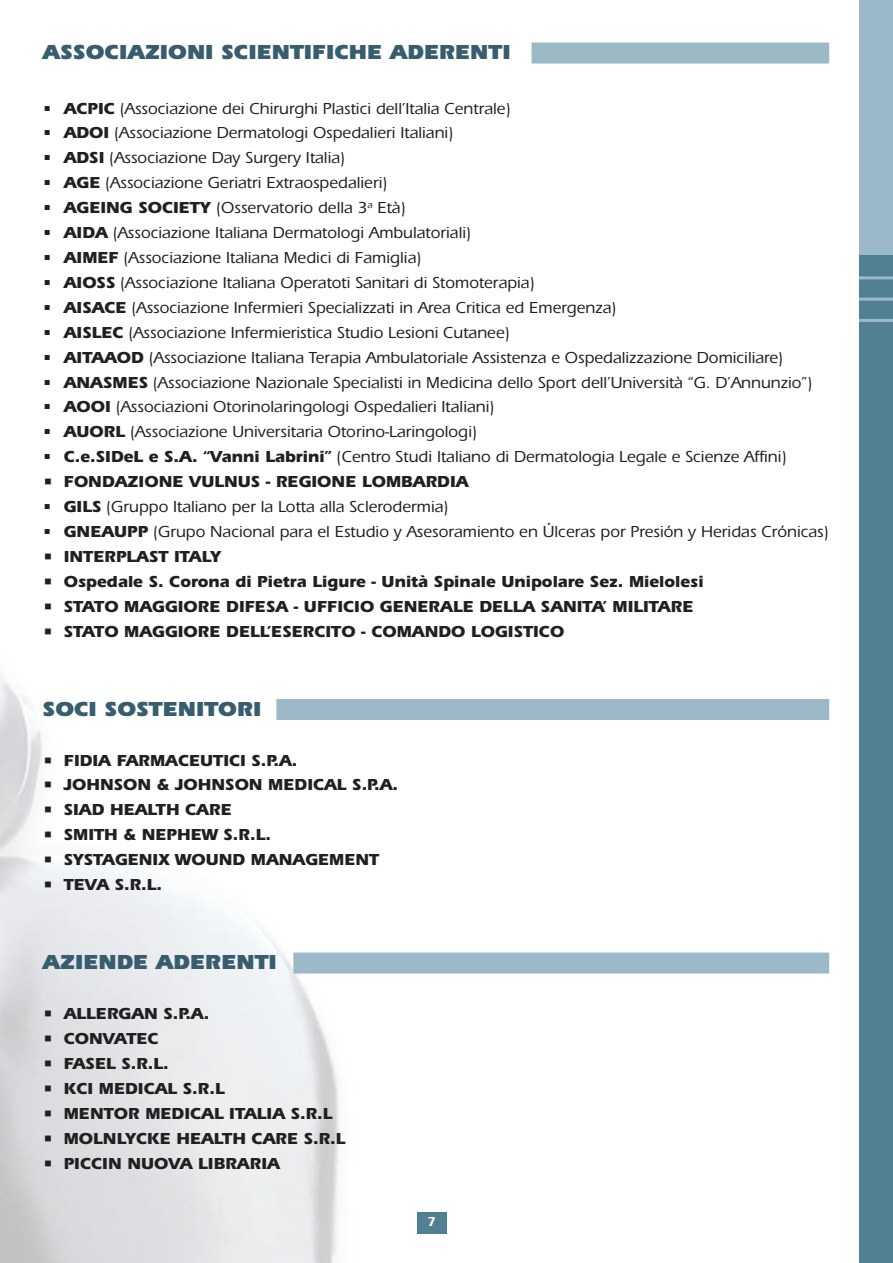
<style>
.page{position:relative;width:893px;height:1263px;background:#fff}
.page>*{position:absolute;margin:0;border:0;box-sizing:border-box;transform-origin:0 0}
.t1{font:900 21px "Itc Eras";color:#375d6e}
.t2{font:500 16.5px "Itc Eras";color:#231f20}
.t3{font:700 16.5px "Itc Eras";color:#231f20}
.t4{font:600 13.5px "Itc Eras";color:#fff}
.s1{font-weight:700}
</style>
<div class="page">
<img style="left:0;top:42px;width:830px;height:1221px">
<div style="left:859px;top:0;width:34px;height:1263px;background:#518093"></div>
<div style="left:859px;top:0;width:34px;height:255px;background:#9cb9c7"></div>
<hr style="left:859px;top:276px;width:34px;height:3px;background:#9cb9c7">
<hr style="left:859px;top:298px;width:34px;height:3px;background:#9cb9c7">
<hr style="left:859px;top:319px;width:34px;height:3px;background:#9cb9c7">
<div style="left:531px;top:43px;width:298px;height:21px;background:#9cb9c7"></div>
<div style="left:276px;top:699px;width:553px;height:21px;background:#9cb9c7"></div>
<div style="left:293px;top:952px;width:536px;height:21px;background:#9cb9c7"></div>
<div style="left:417px;top:1212px;width:29px;height:22px;background:#518093"></div>
<p class="t1" style="left:43px;top:45px;width:470px">ASSOCIAZIONI SCIENTIFICHE ADERENTI</p>
<p class="t2" style="left:43px;top:103px;width:470px">• <span class="s1">ACPIC</span> (Associazione dei Chirurghi Plastici dell’Italia Centrale)</p>
<p class="t2" style="left:43px;top:127px;width:412px">• <span class="s1">ADOI</span> (Associazione Dermatologi Ospedalieri Italiani)</p>
<p class="t2" style="left:43px;top:152px;width:304px">• <span class="s1">ADSI</span> (Associazione Day Surgery Italia)</p>
<p class="t2" style="left:43px;top:177px;width:346px">• <span class="s1">AGE</span> (Associazione Geriatri Extraospedalieri)</p>
<p class="t2" style="left:43px;top:202px;width:365px">• <span class="s1">AGEING SOCIETY</span> (Osservatorio della 3<sup>a</sup> Età)</p>
<p class="t2" style="left:43px;top:227px;width:430px">• <span class="s1">AIDA</span> (Associazione Italiana Dermatologi Ambulatoriali)</p>
<p class="t2" style="left:43px;top:252px;width:380px">• <span class="s1">AIMEF</span> (Associazione Italiana Medici di Famiglia)</p>
<p class="t2" style="left:43px;top:277px;width:494px">• <span class="s1">AIOSS</span> (Associazione Italiana Operatoti Sanitari di Stomoterapia)</p>
<p class="t2" style="left:43px;top:302px;width:575px">• <span class="s1">AISACE</span> (Associazione Infermieri Specializzati in Area Critica ed Emergenza)</p>
<p class="t2" style="left:43px;top:327px;width:469px">• <span class="s1">AISLEC</span> (Associazione Infermieristica Studio Lesioni Cutanee)</p>
<p class="t2" style="left:43px;top:352px;width:742px">• <span class="s1">AITAAOD</span> (Associazione Italiana Terapia Ambulatoriale Assistenza e Ospedalizzazione Domiciliare)</p>
<p class="t2" style="left:43px;top:376px;width:771px">• <span class="s1">ANASMES</span> (Associazione Nazionale Specialisti in Medicina dello Sport dell’Università “G. D’Annunzio”)</p>
<p class="t2" style="left:43px;top:401px;width:453px">• <span class="s1">AOOI</span> (Associazioni Otorinolaringologi Ospedalieri Italiani)</p>
<p class="t2" style="left:43px;top:426px;width:436px">• <span class="s1">AUORL</span> (Associazione Universitaria Otorino-Laringologi)</p>
<p class="t2" style="left:43px;top:451px;width:746px">• <span class="s1">C.e.SIDeL e S.A. “Vanni Labrini”</span> (Centro Studi Italiano di Dermatologia Legale e Scienze Affini)</p>
<p class="t3" style="left:43px;top:476px;width:428px">• FONDAZIONE VULNUS - REGIONE LOMBARDIA</p>
<p class="t2" style="left:43px;top:501px;width:407px">• <span class="s1">GILS</span> (Gruppo Italiano per la Lotta alla Sclerodermia)</p>
<p class="t2" style="left:43px;top:526px;width:788px">• <span class="s1">GNEAUPP</span> (Grupo Nacional para el Estudio y Asesoramiento en Úlceras por Presión y Heridas Crónicas)</p>
<p class="t3" style="left:43px;top:550px;width:180px">• INTERPLAST ITALY</p>
<p class="t3" style="left:43px;top:575px;width:663px">• Ospedale S. Corona di Pietra Ligure - Unità Spinale Unipolare Sez. Mielolesi</p>
<p class="t3" style="left:43px;top:600px;width:652px">• STATO MAGGIORE DIFESA - UFFICIO GENERALE DELLA SANITA’ MILITARE</p>
<p class="t3" style="left:43px;top:625px;width:523px">• STATO MAGGIORE DELL’ESERCITO - COMANDO LOGISTICO</p>
<p class="t1" style="left:43px;top:701px;width:220px">SOCI SOSTENITORI</p>
<p class="t3" style="left:43px;top:754px;width:256px">• FIDIA FARMACEUTICI S.P.A.</p>
<p class="t3" style="left:43px;top:779px;width:357px">• JOHNSON &amp; JOHNSON MEDICAL S.P.A.</p>
<p class="t3" style="left:43px;top:804px;width:191px">• SIAD HEALTH CARE</p>
<p class="t3" style="left:43px;top:829px;width:230px">• SMITH &amp; NEPHEW S.R.L.</p>
<p class="t3" style="left:43px;top:854px;width:338px">• SYSTAGENIX WOUND MANAGEMENT</p>
<p class="t3" style="left:43px;top:879px;width:121px">• TEVA S.R.L.</p>
<p class="t1" style="left:43px;top:955px;width:236px">AZIENDE ADERENTI</p>
<p class="t3" style="left:43px;top:1008px;width:168px">• ALLERGAN S.P.A.</p>
<p class="t3" style="left:43px;top:1033px;width:118px">• CONVATEC</p>
<p class="t3" style="left:43px;top:1057px;width:128px">• FASEL S.R.L.</p>
<p class="t3" style="left:43px;top:1082px;width:184px">• KCI MEDICAL S.R.L</p>
<p class="t3" style="left:43px;top:1107px;width:292px">• MENTOR MEDICAL ITALIA S.R.L</p>
<p class="t3" style="left:43px;top:1132px;width:305px">• MOLNLYCKE HEALTH CARE S.R.L</p>
<p class="t3" style="left:43px;top:1157px;width:239px">• PICCIN NUOVA LIBRARIA</p>
<p class="t4" style="left:427px;top:1217px;width:10px">7</p>
</div>
